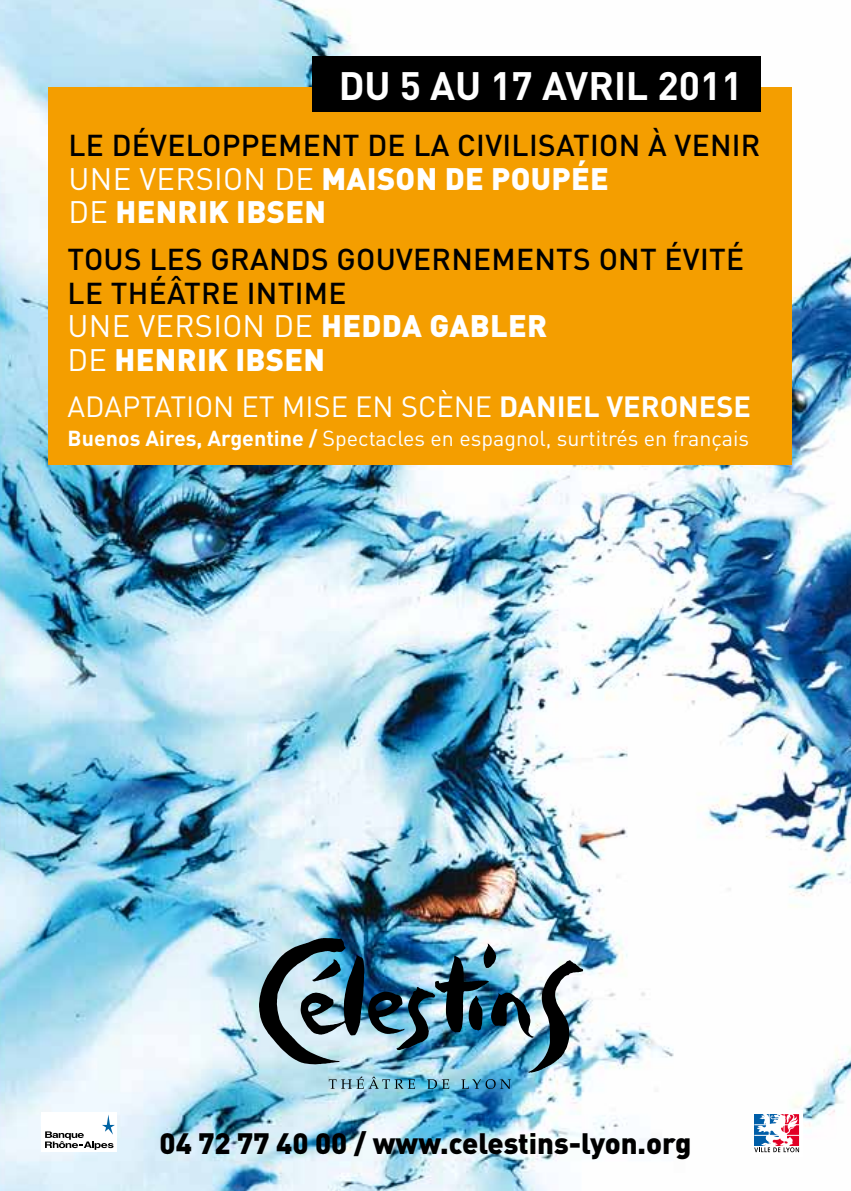
<style>
.page{position:relative;width:851px;height:1191px;background:#fff}
.page>*{position:absolute;margin:0;border:0;box-sizing:border-box;transform-origin:0 0}
.t1{font:700 39.2px "DIN";color:#fff}
.t2{font:900 30.8px/33.6px "DIN";letter-spacing:.01em;color:#fff}
.t3{font:500 29.8px/33.6px "DIN";letter-spacing:.01em;color:#000}
.t4{font:900 29.2px "DIN";color:#000}
.t5{font:29px "DIN";color:#fff}
.t6{font:21.4px "DIN";color:#fff}
.s1{font-weight:400}
.s2{font-weight:700}
</style>
<div class="page">
<img style="left:0;top:0;width:850px;height:1191px">
<div style="left:48px;top:87px;width:743px;height:378px;background:#f49e00"></div>
<div style="left:312px;top:56px;width:448px;height:55px;background:#000"></div>
<img style="left:259px;top:938px;width:324px;height:151px">
<div style="left:750px;top:1110px;width:53px;height:46px;background:#fff"></div>
<svg style="left:754px;top:1114px;width:45px;height:38px"></svg>
<div style="left:42px;top:1112px;width:75px;height:40px;background:#fff"></div>
<svg style="left:45px;top:1115px;width:70px;height:34px"></svg>
<h1 class="t1" style="left:338px;top:60px;width:405px">DU 5 AU 17 AVRIL 2011</h1>
<p class="t3" style="left:69px;top:127px;width:693px">LE DÉVELOPPEMENT DE LA CIVILISATION À VENIR</p>
<p class="t2" style="left:69px;top:160px;width:541px"><span class="s1">UNE VERSION DE</span> MAISON DE POUPÉE<br><span class="s1">DE</span> HENRIK IBSEN</p>
<p class="t3" style="left:68px;top:242px;width:678px">TOUS LES GRANDS GOUVERNEMENTS ONT ÉVITÉ<br>LE THÉÂTRE INTIME</p>
<p class="t2" style="left:68px;top:308px;width:481px"><span class="s1">UNE VERSION DE</span> HEDDA GABLER<br><span class="s1">DE</span> HENRIK IBSEN</p>
<p class="t5" style="left:68px;top:388px;width:684px">ADAPTATION ET MISE EN SCÈNE <span class="s2">DANIEL VERONESE</span></p>
<p class="t6" style="left:68px;top:424px;width:683px"><span class="s2">BUENOS AIRES, ARGENTINE /</span> SPECTACLES EN ESPAGNOL, SURTITRÉS EN FRANÇAIS</p>
<p class="t4" style="left:159px;top:1124px;width:533px">04 72 77 40 00 / WWW.CELESTINS-LYON.ORG</p>
</div>
